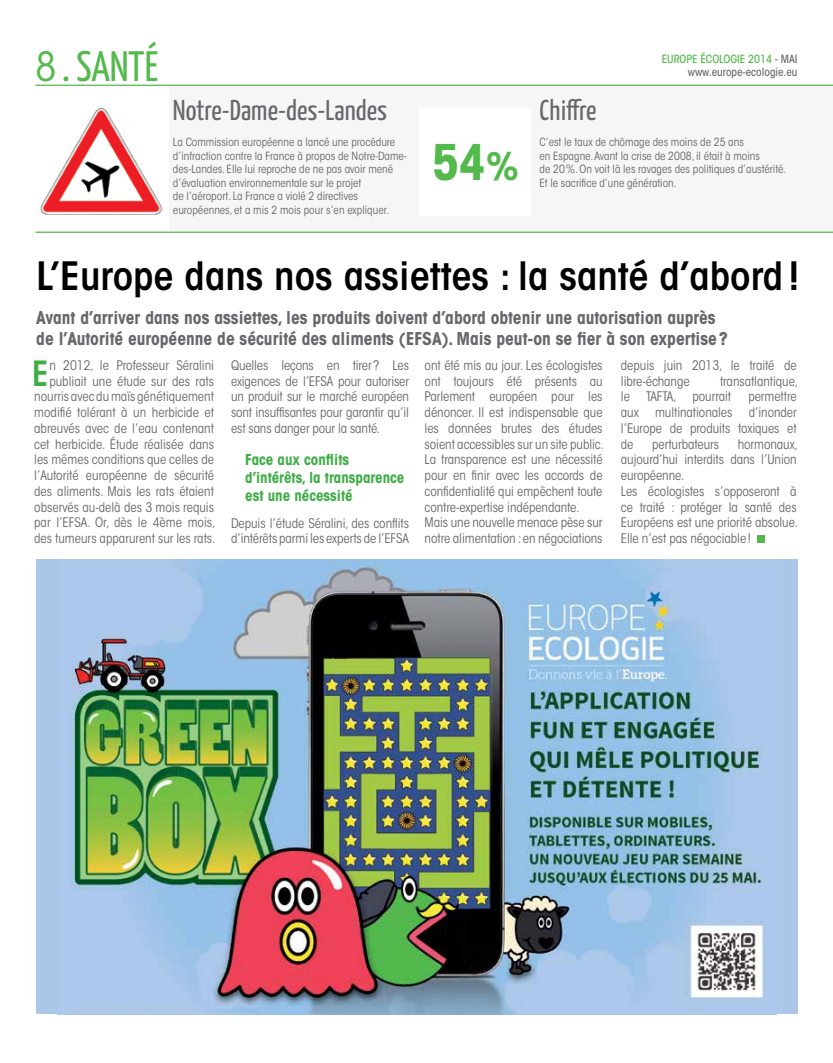
<style>
.page{position:relative;width:833px;height:1063px;background:#fff}
.page>*{position:absolute;margin:0;border:0;box-sizing:border-box;transform-origin:0 0}
.t1{font:700 condensed 48.75px "ITC Avant Garde Std";color:#53b94d}
.t2{font:42.5px "Yanone Kaffeesatz";letter-spacing:-.005em;color:#53b94d}
.t3{font:600 condensed 38.75px "ITC Avant Garde Std";color:#000;scale:1.06 1}
.t4{font:600 condensed 34.38px "ITC Avant Garde Std";color:#41ad49}
.t5{font:28.75px "Yanone Kaffeesatz";color:#67686b}
.t6{font:700 condensed 17.5px/21px "ITC Avant Garde Std";color:#67686b}
.t7{font:700 condensed 15px/18px "ITC Avant Garde Std";color:#41ad49}
.t8{font:condensed 13.12px/15.8px "ITC Avant Garde Std";letter-spacing:-.005em;color:#67686b}
.t9{font:condensed 11.25px/13.5px "ITC Avant Garde Std";color:#67686b}
.t10{font:500 condensed 11.25px "ITC Avant Garde Std";color:#53b94d}
.t11{font:500 condensed 11.25px "ITC Avant Garde Std";color:#67686b}
.s1{font-family:"ITC Avant Garde Std";font-stretch:condensed;font-size:40px}
.s2{font-size:37.5px}
.s3{color:#67686b}
</style>
<div class="page">
<hr style="left:35px;top:85px;width:798px;height:1px;background:#53b94d">
<div style="left:35px;top:87px;width:798px;height:144px;background:#f6f6f6"></div>
<hr style="left:35px;top:232px;width:798px;height:1px;background:#53b94d">
<div style="left:35px;top:87px;width:134px;height:144px;background:#fff"></div>
<img style="left:40px;top:108px;width:123px;height:107px">
<div style="left:420px;top:108px;width:111px;height:108px;background:#fff"></div>
<div style="left:36px;top:559px;width:761px;height:455px;background:#aac7e8"></div>
<img style="left:71px;top:559px;width:693px;height:455px">
<div style="left:757px;top:536px;width:7px;height:7px;background:#53b94d"></div>
<h2 class="t2" style="left:35px;top:40px;width:122px"><span class="s1">8</span> . SANTé</h2>
<h3 class="t5" style="left:173px;top:93px;width:216px">Notre-Dame-des-Landes</h3>
<p class="t9" style="left:173px;top:136px;width:235px">La Commission européenne a lancé une procédure d’infraction contre la France à propos de Notre-Dame&shy;des-Landes. Elle lui reproche de ne pas avoir mené d’évaluation environnementale sur le projet<br>de l’aéroport. La France a violé 2 directives européennes, et a mis 2 mois pour s’en expliquer.</p>
<h1 class="t1" style="left:432px;top:132px;width:89px">54<span class="s2">%</span></h1>
<p class="t10" style="left:662px;top:52px;width:137px">EUROPE éCOLOGIE 2014 <span class="s3">- MAI</span></p>
<p class="t11" style="left:688px;top:65px;width:111px">www.europe-ecologie.eu</p>
<h3 class="t5" style="left:539px;top:93px;width:59px">Chiffre</h3>
<p class="t9" style="left:539px;top:136px;width:248px">C’est le taux de chômage des moins de 25 ans<br>en Espagne. Avant la crise de 2008, il était à moins<br>de 20%. On voit là les ravages des politiques d’austérité.<br>Et le sacrifice d’une génération.</p>
<h3 class="t3" style="left:36px;top:251px;width:721px">L’Europe dans nos assiettes : la santé d’abord !</h3>
<h3 class="t6" style="left:36px;top:307px;width:693px">Avant d’arriver dans nos assiettes, les produits doivent d’abord obtenir une autorisation auprès de l’Autorité européenne de sécurité des aliments (EFSA). Mais peut-on se fier à son expertise ?</h3>
<p class="t8" style="left:34px;top:357px;width:183px;text-align:right">n 2012, le Professeur Séralini publiait une étude sur des rats nourris avec du maïs génétiquement modifié tolérant à un herbicide et abreuvés avec de l’eau contenant cet herbicide. Étude réalisée dans les mêmes conditions que celles de l’Autorité européenne de sécurité des aliments. Mais les rats étaient observés au-delà des 3 mois requis par l’EFSA. Or, dès le 4ème mois, des tumeurs apparurent sur les rats.</p>
<p class="t8" style="left:231px;top:357px;width:179px;text-align:justify">Quelles leçons en tirer? Les exigences de l’EFSA pour autoriser un produit sur le marché européen sont insuffisantes pour garantir qu’il est sans danger pour la santé.</p>
<h3 class="t4" style="left:32px;top:352px;width:18px">E</h3>
<p class="t7" style="left:245px;top:450px;width:161px">Face aux conflits d’intérêts, la transparence est une nécessité</p>
<p class="t8" style="left:231px;top:515px;width:179px">Depuis l’étude Séralini, des conflits d’intérêts parmi les experts de l’EFSA</p>
<p class="t8" style="left:424px;top:357px;width:181px">ont été mis au jour. Les écologistes ont toujours été présents au Parlement européen pour les dénoncer. Il est indispensable que les données brutes des études soient accessibles sur un site public.<br>La transparence est une nécessité pour en finir avec les accords de confidentialité qui empêchent toute contre-expertise indépendante.<br>Mais une nouvelle menace pèse sur notre alimentation : en négociations</p>
<p class="t8" style="left:621px;top:357px;width:177px">depuis juin 2013, le traité de libre-échange</p>
<p class="t8" style="left:621px;top:373px;width:179px;text-indent:99px">transatlantique, le TAFTA, pourrait</p>
<p class="t8" style="left:621px;top:389px;width:177px;text-align:justify;text-indent:127px">permettre aux multinationales d’inonder l’Europe de produits toxiques et de</p>
<p class="t8" style="left:621px;top:436px;width:179px;text-indent:117px">hormonaux, aujourd’hui interdits dans l’Union européenne.<br>Les écologistes s’opposeront à ce traité : protéger la santé des<br>Européens est une priorité absolue.<br>Elle n’est pas négociable!</p>
<p class="t8" style="left:652px;top:436px;width:68px">perturbateurs</p>
</div>
